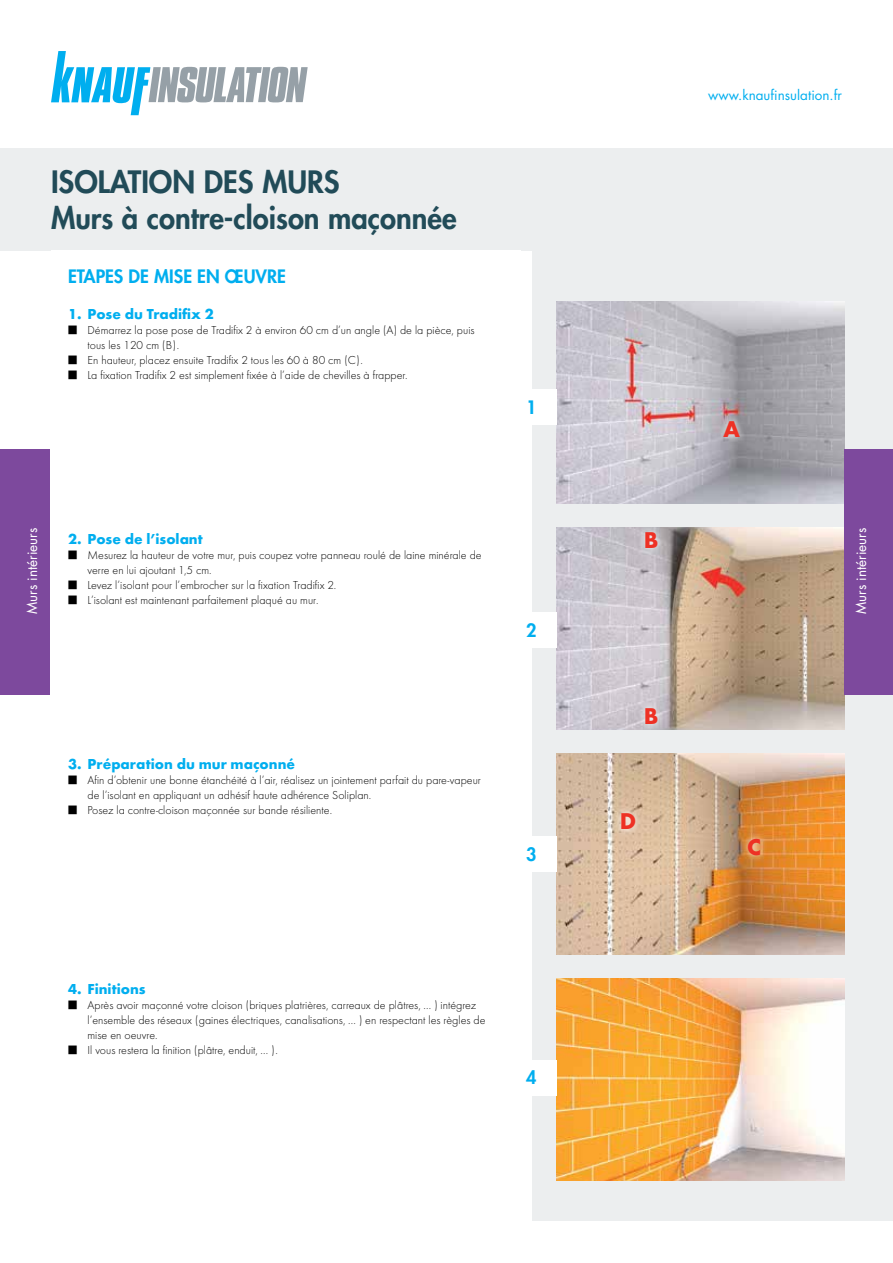
<style>
.page{position:relative;width:893px;height:1263px;background:#fff}
.page>*{position:absolute;margin:0;border:0;box-sizing:border-box;transform-origin:0 0}
.t1{font:800 30px/36px "Futura Std";color:#214b58}
.t2{font:700 21px "Futura Std";color:#ee3124}
.t3{font:800 18px "Futura Std";color:#00aeef}
.t4{font:700 15px "Futura";color:#00aeef}
.t5{font:13.5px "Futura Std";color:#fff}
.t6{font:13.5px "Futura Std";color:#00aeef}
.t7{font:300 12px/15px "Futura";color:#000}
</style>
<div class="page">
<div style="left:533px;top:200px;width:360px;height:1020px;background:#eceeef"></div>
<img style="left:556px;top:302px;width:288px;height:202px">
<img style="left:556px;top:527px;width:288px;height:202px">
<img style="left:556px;top:753px;width:288px;height:202px">
<img style="left:556px;top:979px;width:288px;height:201px">
<svg style="left:51px;top:51px;width:257px;height:64px"></svg>
<div style="left:0;top:149px;width:893px;height:102px;background:#eceeef"></div>
<div style="left:509px;top:1060px;width:48px;height:35px;background:#fff"></div>
<div style="left:509px;top:836px;width:48px;height:35px;background:#fff"></div>
<div style="left:509px;top:613px;width:48px;height:35px;background:#fff"></div>
<div style="left:509px;top:389px;width:48px;height:35px;background:#fff"></div>
<div style="left:0;top:449px;width:49px;height:245px;background:#7d499d"></div>
<div style="left:844px;top:449px;width:49px;height:245px;background:#7d499d"></div>
<svg style="left:716px;top:414px;width:30px;height:31px"></svg>
<svg style="left:614px;top:806px;width:29px;height:31px"></svg>
<svg style="left:638px;top:700px;width:27px;height:30px"></svg>
<svg style="left:638px;top:527px;width:27px;height:29px"></svg>
<svg style="left:740px;top:831px;width:27px;height:31px"></svg>
<h1 class="t1" style="left:51px;top:164px;width:407px">ISOLATION DES MURS<br>Murs à contre-cloison maçonnée</h1>
<h3 class="t3" style="left:68px;top:265px;width:219px">ETAPES DE MISE EN ŒUVRE</h3>
<p class="t4" style="left:68px;top:303px;width:147px">1. Pose du Tradifix 2</p>
<p class="t7" style="left:88px;top:323px;width:389px;text-indent:-20px">■ Démarrez la pose pose de Tradifix 2 à environ 60 cm d’un angle (A) de la pièce, puis tous les 120 cm (B).</p>
<p class="t7" style="left:68px;top:353px;width:296px">■ En hauteur, placez ensuite Tradifix 2 tous les 60 à 80 cm (C).</p>
<p class="t7" style="left:68px;top:368px;width:341px">■ La fixation Tradifix 2 est simplement fixée à l’aide de chevilles à frapper.</p>
<h3 class="t3" style="left:526px;top:395px;width:12px">1</h3>
<p class="t6" style="left:708px;top:86px;width:135px">www.knaufinsulation.fr</p>
<h2 class="t2" style="left:723px;top:415px;width:18px">A</h2>
<p class="t5" style="left:24px;top:614px;width:87px;rotate:-90deg">Murs intérieurs</p>
<p class="t5" style="left:853px;top:614px;width:87px;rotate:-90deg">Murs intérieurs</p>
<h2 class="t2" style="left:644px;top:526px;width:16px">B</h2>
<p class="t4" style="left:68px;top:528px;width:136px">2. Pose de l’isolant</p>
<p class="t7" style="left:88px;top:548px;width:396px;text-indent:-20px">■ Mesurez la hauteur de votre mur, puis coupez votre panneau roulé de laine minérale de verre en lui ajoutant 1,5 cm.</p>
<p class="t7" style="left:68px;top:578px;width:270px">■ Levez l’isolant pour l’embrocher sur la fixation Tradifix 2.</p>
<p class="t7" style="left:68px;top:593px;width:252px">■ L’isolant est maintenant parfaitement plaqué au mur.</p>
<h3 class="t3" style="left:526px;top:619px;width:12px">2</h3>
<p class="t4" style="left:68px;top:753px;width:228px">3. Préparation du mur maçonné</p>
<p class="t7" style="left:88px;top:773px;width:395px;text-indent:-20px">■ Afin d’obtenir une bonne étanchéité à l’air, réalisez un jointement parfait du pare-vapeur de l’isolant en appliquant un adhésif haute adhérence Soliplan.</p>
<p class="t7" style="left:68px;top:803px;width:266px">■ Posez la contre-cloison maçonnée sur bande résiliente.</p>
<h3 class="t3" style="left:526px;top:843px;width:12px">3</h3>
<p class="t4" style="left:68px;top:978px;width:79px">4. Finitions</p>
<p class="t7" style="left:88px;top:998px;width:399px;text-indent:-20px">■ Après avoir maçonné votre cloison (briques platrières, carreaux de plâtres, ... ) intégrez l’ensemble des réseaux (gaines électriques, canalisations, ... ) en respectant les règles de mise en oeuvre.</p>
<p class="t7" style="left:68px;top:1043px;width:211px">■ Il vous restera la finition (plâtre, enduit, ... ).</p>
<h3 class="t3" style="left:526px;top:1066px;width:12px">4</h3>
<h2 class="t2" style="left:644px;top:702px;width:16px">B</h2>
<h2 class="t2" style="left:620px;top:807px;width:17px">D</h2>
<h2 class="t2" style="left:747px;top:833px;width:15px">C</h2>
</div>
